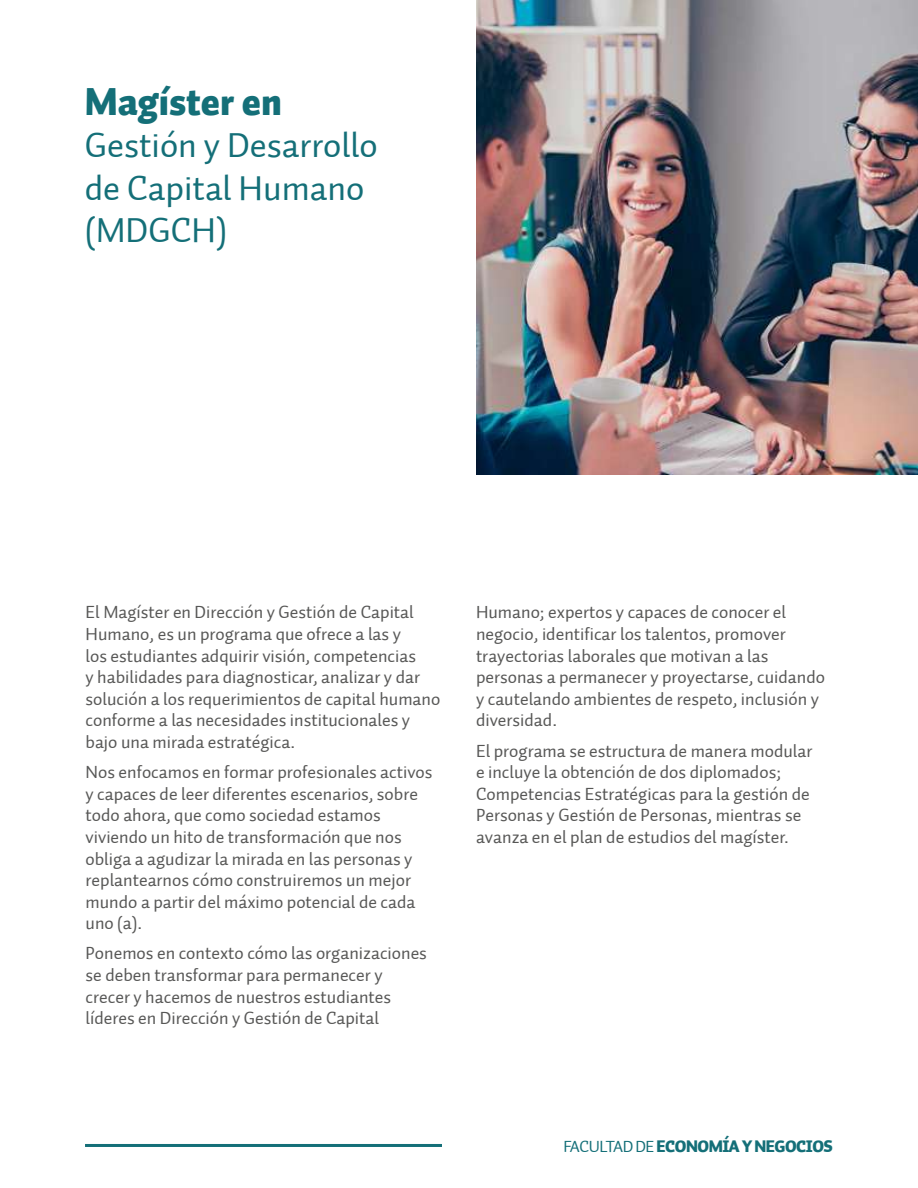
<style>
.page{position:relative;width:918px;height:1188px;background:#fff}
.page>*{position:absolute;margin:0;border:0;box-sizing:border-box;transform-origin:0 0}
.t1{font:900 38.25px "Auto 1";color:#146f78}
.t2{font:35.4px/42.6px "Auto 1";color:#146f78}
.t3{font:18px/21.6px "Auto 1";color:#575756}
.t4{font:900 16.5px "Auto 1";letter-spacing:-.03em;color:#146f78}
.s1{font-weight:400}
</style>
<div class="page">
<hr style="left:85px;top:1144px;width:357px;height:3px;background:#146f78">
<img style="left:476px;top:0;width:442px;height:475px">
<h1 class="t1" style="left:85px;top:76px;width:199px">Magíster en</h1>
<h2 class="t2" style="left:85px;top:124px;width:295px">Gestión y Desarrollo de Capital Humano (MDGCH)</h2>
<p class="t3" style="left:86px;top:602px;width:356px">El Magíster en Dirección y Gestión de Capital Humano, es un programa que ofrece a las y<br>los estudiantes adquirir visión, competencias<br>y habilidades para diagnosticar, analizar y dar solución a los requerimientos de capital humano conforme a las necesidades institucionales y bajo una mirada estratégica.</p>
<p class="t3" style="left:86px;top:762px;width:349px">Nos enfocamos en formar profesionales activos y capaces de leer diferentes escenarios, sobre todo ahora, que como sociedad estamos viviendo un hito de transformación que nos obliga a agudizar la mirada en las personas y replantearnos cómo construiremos un mejor mundo a partir del máximo potencial de cada uno (a).</p>
<p class="t3" style="left:86px;top:943px;width:343px">Ponemos en contexto cómo las organizaciones se deben transformar para permanecer y crecer y hacemos de nuestros estudiantes líderes en Dirección y Gestión de Capital</p>
<p class="t3" style="left:476px;top:602px;width:351px">Humano; expertos y capaces de conocer el negocio, identificar los talentos, promover trayectorias laborales que motivan a las personas a permanecer y proyectarse, cuidando y cautelando ambientes de respeto, inclusión y diversidad.</p>
<p class="t3" style="left:476px;top:740px;width:338px">El programa se estructura de manera modular e incluye la obtención de dos diplomados; Competencias Estratégicas para la gestión de Personas y Gestión de Personas, mientras se avanza en el plan de estudios del magíster.</p>
<p class="t4" style="left:563px;top:1135px;width:271px"><span class="s1">FACULTAD DE</span> ECONOMÍA Y NEGOCIOS</p>
</div>
